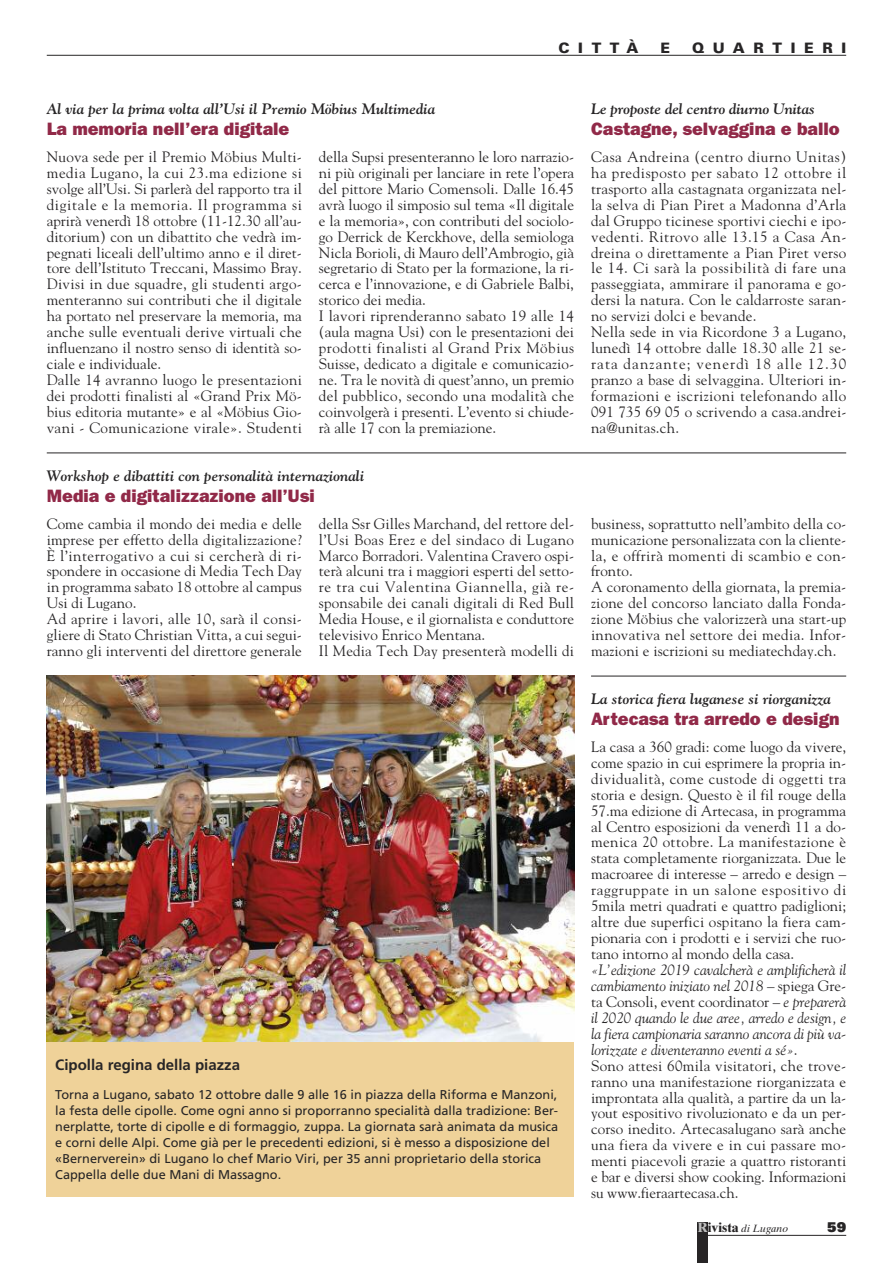
<style>
.page{position:relative;width:893px;height:1263px;background:#fff}
.page>*{position:absolute;margin:0;border:0;box-sizing:border-box;transform-origin:0 0}
.t1{font:18px "ITC Franklin Gothic Std Hvy";color:#912948}
.t2{font:15px/15.9px "Goudy";letter-spacing:.005em;color:#272526}
.t3{font:italic 700 15px "Goudy";color:#272526}
.t4{font:700 15px "Frutiger LT Std";color:#272526}
.t5{font:900 14.4px "Univers LT Std";letter-spacing:.6em;color:#272526}
.t6{font:13.5px "Univers LT Std X Black";color:#272526}
.t7{font:12.75px/15.9px "Frutiger LT Std";color:#272526}
.t8{font:italic 10.5px "Times Ten LT Std";color:#272526}
.s1{font-style:italic}
.s2{font-weight:700;font-style:normal;font-size:13.5px;color:#bebebe}
.s3{font-weight:700;font-style:normal;font-size:13.5px}
</style>
<div class="page">
<div style="left:697px;top:1222px;width:11px;height:41px;background:#272526"></div>
<hr style="left:697px;top:1235px;width:149px;height:1px;background:#272526">
<hr style="left:47px;top:55px;width:799px;height:1px;background:#272526">
<div style="left:47px;top:1041px;width:527px;height:156px;background:#efd299"></div>
<img style="left:47px;top:676px;width:527px;height:365px">
<hr style="left:591px;top:676px;width:255px;height:1px;background:#272526">
<hr style="left:47px;top:453px;width:799px;height:1px;background:#272526">
<p class="t5" style="left:558px;top:43px;width:82px">CITTÀ</p>
<p class="t5" style="left:661px;top:43px;width:11px">E</p>
<p class="t5" style="left:692px;top:43px;width:155px">QUARTIERI</p>
<p class="t3" style="left:47px;top:100px;width:390px">Al via per la prima volta all’Usi il Premio Möbius Multimedia</p>
<p class="t1" style="left:47px;top:123px;width:244px">La memoria nell’era digitale</p>
<p class="t2" style="left:319px;top:149px;width:257px">della Supsi presenteranno le loro narrazio&shy;ni più originali per lanciare in rete l’opera del pittore Mario Comensoli. Dalle 16.45 avrà luogo il simposio sul tema «Il digitale e la memoria», con contributi del sociolo&shy;go Derrick de Kerckhove, della semiologa Nicla Borioli, di Mauro dell’Ambrogio, già segretario di Stato per la formazione, la ri&shy;cerca e l’innovazione, e di Gabriele Balbi, storico dei media.<br>I lavori riprenderanno sabato 19 alle 14 (aula magna Usi) con le presentazioni dei prodotti finalisti al Grand Prix Möbius Suisse, dedicato a digitale e comunicazio&shy;ne. Tra le novità di quest’anno, un premio del pubblico, secondo una modalità che coinvolgerà i presenti. L’evento si chiude&shy;rà alle 17 con la premiazione.</p>
<p class="t2" style="left:591px;top:149px;width:257px">Casa Andreina (centro diurno Unitas) ha predisposto per sabato 12 ottobre il trasporto alla castagnata organizzata nel&shy;la selva di Pian Piret a Madonna d’Arla dal Gruppo ticinese sportivi ciechi e ipo&shy;vedenti. Ritrovo alle 13.15 a Casa An&shy;dreina o direttamente a Pian Piret verso le 14. Ci sarà la possibilità di fare una passeggiata, ammirare il panorama e go&shy;dersi la natura. Con le caldarroste saran&shy;no servizi dolci e bevande.<br>Nella sede in via Ricordone 3 a Lugano, lunedì 14 ottobre dalle 18.30 alle 21 se&shy;rata danzante; venerdì 18 alle 12.30 pranzo a base di selvaggina. Ulteriori in&shy;formazioni e iscrizioni telefonando allo 091 735 69 05 o scrivendo a casa.andrei&shy;na@unitas.ch.</p>
<p class="t3" style="left:591px;top:100px;width:225px">Le proposte del centro diurno Unitas</p>
<p class="t1" style="left:591px;top:123px;width:250px">Castagne, selvaggina e ballo</p>
<p class="t2" style="left:47px;top:149px;width:257px">Nuova sede per il Premio Möbius Multi&shy;media Lugano, la cui 23.ma edizione si svolge all’Usi. Si parlerà del rapporto tra il digitale e la memoria. Il programma si aprirà venerdì 18 ottobre (11-12.30 all’au&shy;ditorium) con un dibattito che vedrà im&shy;pegnati liceali dell’ultimo anno e il diret&shy;tore dell’Istituto Treccani, Massimo Bray.<br>Divisi in due squadre, gli studenti argo&shy;menteranno sui contributi che il digitale ha portato nel preservare la memoria, ma anche sulle eventuali derive virtuali che influenzano il nostro senso di identità so&shy;ciale e individuale.<br>Dalle 14 avranno luogo le presentazioni dei prodotti finalisti al «Grand Prix Mö&shy;bius editoria mutante» e al «Möbius Gio&shy;vani - Comunicazione virale». Studenti</p>
<p class="t3" style="left:47px;top:467px;width:319px">Workshop e dibattiti con personalità internazionali</p>
<p class="t1" style="left:47px;top:489px;width:270px">Media e digitalizzazione all’Usi</p>
<p class="t2" style="left:319px;top:515px;width:257px">della Ssr Gilles Marchand, del rettore del&shy;l’Usi Boas Erez e del sindaco di Lugano Marco Borradori. Valentina Cravero ospi&shy;terà alcuni tra i maggiori esperti del setto&shy;re tra cui Valentina Giannella, già re&shy;sponsabile dei canali digitali di Red Bull Media House, e il giornalista e conduttore televisivo Enrico Mentana.<br>Il Media Tech Day presenterà modelli di</p>
<p class="t2" style="left:591px;top:515px;width:257px">business, soprattutto nell’ambito della co&shy;municazione personalizzata con la cliente&shy;la, e offrirà momenti di scambio e con&shy;fronto.<br>A coronamento della giornata, la premia&shy;zione del concorso lanciato dalla Fonda&shy;zione Möbius che valorizzerà una start-up innovativa nel settore dei media. Infor&shy;mazioni e iscrizioni su mediatechday.ch.</p>
<p class="t2" style="left:47px;top:515px;width:257px">Come cambia il mondo dei media e delle imprese per effetto della digitalizzazione?<br>È l’interrogativo a cui si cercherà di ri&shy;spondere in occasione di Media Tech Day in programma sabato 18 ottobre al campus Usi di Lugano.<br>Ad aprire i lavori, alle 10, sarà il consi&shy;gliere di Stato Christian Vitta, a cui segui&shy;ranno gli interventi del direttore generale</p>
<p class="t4" style="left:55px;top:1058px;width:186px">Cipolla regina della piazza</p>
<p class="t7" style="left:55px;top:1087px;width:505px">Torna a Lugano, sabato 12 ottobre dalle 9 alle 16 in piazza della Riforma e Manzoni, la festa delle cipolle. Come ogni anno si proporranno specialità dalla tradizione: Ber&shy;nerplatte, torte di cipolle e di formaggio, zuppa. La giornata sarà animata da musica e corni delle Alpi. Come già per le precedenti edizioni, si è messo a disposizione del «Bernerverein» di Lugano lo chef Mario Viri, per 35 anni proprietario della storica Cappella delle due Mani di Massagno.</p>
<p class="t3" style="left:591px;top:690px;width:242px">La storica fiera luganese si riorganizza</p>
<p class="t1" style="left:591px;top:713px;width:250px">Artecasa tra arredo e design</p>
<p class="t2" style="left:591px;top:739px;width:257px;text-align:justify">La casa a 360 gradi: come luogo da vivere, come spazio in cui esprimere la propria in&shy;dividualità, come custode di oggetti tra storia e design. Questo è il fil rouge della 57.ma edizione di Artecasa, in programma al Centro esposizioni da venerdì 11 a do&shy;menica 20 ottobre. La manifestazione è stata completamente riorganizzata. Due le macroaree di interesse – arredo e design – raggruppate in un salone espositivo di 5mila metri quadrati e quattro padiglioni; altre due superfici ospitano la fiera cam&shy;pionaria con i prodotti e i servizi che ruo&shy;tano intorno al mondo della casa.</p>
<p class="t2" style="left:591px;top:962px;width:257px"><span class="s1">«L’edizione 2019 cavalcherà e amplificherà il cambiamento iniziato nel 2018</span> – spiega Gre&shy;ta Consoli, event coordinator – <span class="s1">e preparerà il 2020 quando le due aree, arredo e design, e la fiera campionaria saranno ancora di più va&shy;lorizzate e diventeranno eventi a sé»</span>.<br>Sono attesi 60mila visitatori, che trove&shy;ranno una manifestazione riorganizzata e improntata alla qualità, a partire da un la&shy;yout espositivo rivoluzionato e da un per&shy;corso inedito. Artecasalugano sarà anche una fiera da vivere e in cui passare mo&shy;menti piacevoli grazie a quattro ristoranti e bar e diversi show cooking. Informazioni su www.fieraartecasa.ch.</p>
<p class="t8" style="left:697px;top:1225px;width:92px"><span class="s2">R</span><span class="s3">ivista</span> di Lugano</p>
<p class="t6" style="left:827px;top:1222px;width:21px">59</p>
</div>
